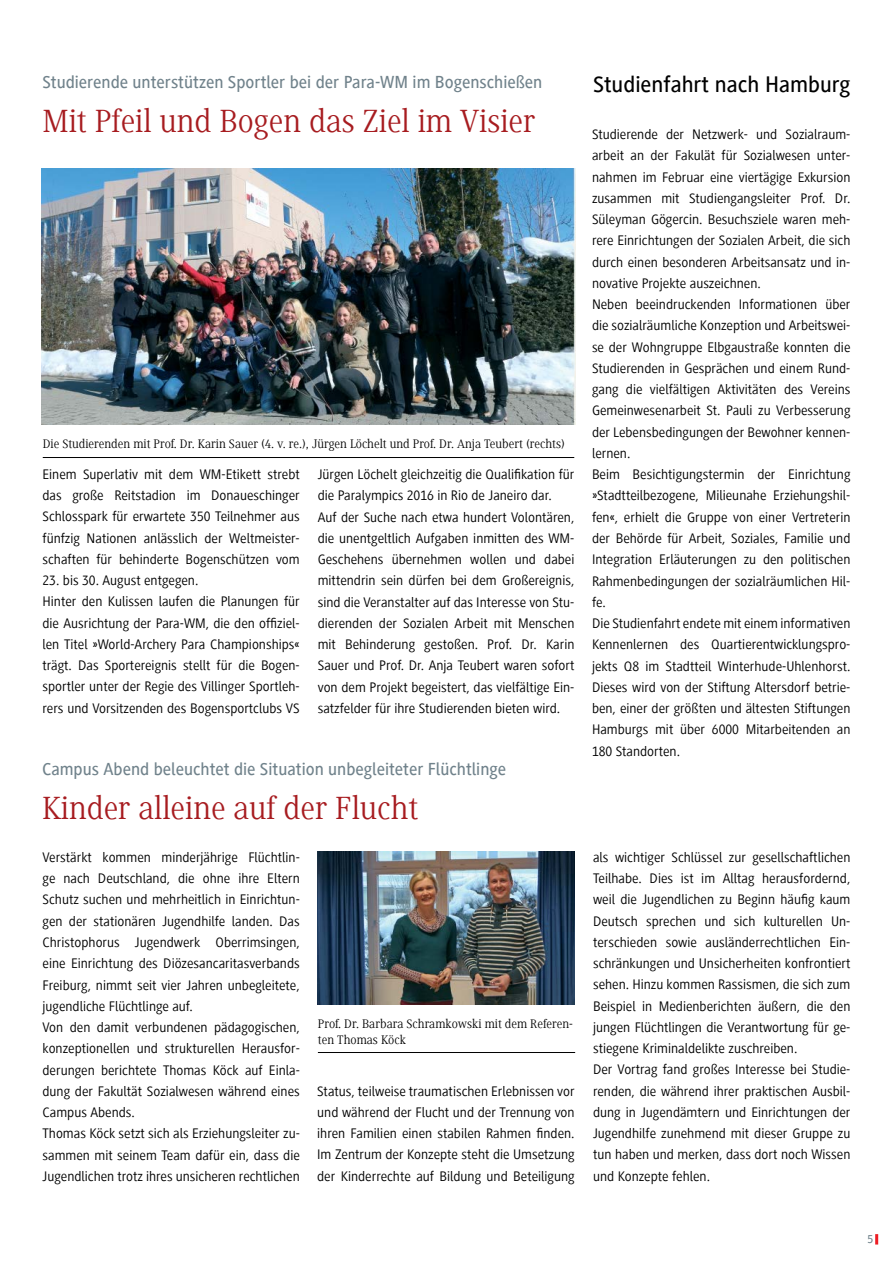
<style>
.page{position:relative;width:893px;height:1263px;background:#fff}
.page>*{position:absolute;margin:0;border:0;box-sizing:border-box;transform-origin:0 0}
.t1{font:33px "Generis Serif Com";color:#a71c20}
.t2{font:500 23.25px "Generis Sans Com";color:#000}
.t3{font:500 18px "Generis Sans Com";color:#70828b}
.t4{font:14.25px/21.3px "Generis Sans Com";color:#000}
.t5{font:12.75px/16.5px "Generis Serif Com";color:#000}
.t6{font:500 12px "Generis Sans Com";color:#70828b}
</style>
<div class="page">
<hr style="left:318px;top:1052px;width:257px;height:1px;background:#000">
<svg style="left:875px;top:1234px;width:3px;height:10px"></svg>
<hr style="left:43px;top:457px;width:531px;height:1px;background:#000">
<img style="left:318px;top:851px;width:257px;height:153px">
<img style="left:42px;top:169px;width:533px;height:255px">
<p class="t3" style="left:43px;top:73px;width:501px">Studierende unterstützen Sportler bei der Para-WM im Bogenschießen</p>
<h1 class="t1" style="left:43px;top:103px;width:495px">Mit Pfeil und Bogen das Ziel im Visier</h1>
<p class="t5" style="left:43px;top:436px;width:524px">Die Studierenden mit Prof. Dr. Karin Sauer (4. v. re.), Jürgen Löchelt und Prof. Dr. Anja Teubert (rechts)</p>
<p class="t4" style="left:43px;top:463px;width:259px;text-align:justify">Einem Superlativ mit dem WM-Etikett strebt das große Reitstadion im Donaueschinger Schlosspark für erwartete 350 Teilnehmer aus fünfzig Nationen anlässlich der Weltmeister&shy;schaften für behinderte Bogenschützen vom</p>
<p class="t4" style="left:43px;top:570px;width:259px">23. bis 30. August entgegen.<br>Hinter den Kulissen laufen die Planungen für die Ausrichtung der Para-WM, die den offiziel&shy;len Titel »World-Archery Para Championships« trägt. Das Sportereignis stellt für die Bogen&shy;sportler unter der Regie des Villinger Sportleh&shy;rers und Vorsitzenden des Bogensportclubs VS</p>
<p class="t4" style="left:318px;top:464px;width:258px">Jürgen Löchelt gleichzeitig die Qualifikation für die Paralympics 2016 in Rio de Janeiro dar.<br>Auf der Suche nach etwa hundert Volontären, die unentgeltlich Aufgaben inmitten des WM-Geschehens übernehmen wollen und dabei mittendrin sein dürfen bei dem Großereignis, sind die Veranstalter auf das Interesse von Stu&shy;dierenden der Sozialen Arbeit mit Menschen mit Behinderung gestoßen. Prof. Dr. Karin Sauer und Prof. Dr. Anja Teubert waren sofort von dem Projekt begeistert, das vielfältige Ein&shy;satzfelder für ihre Studierenden bieten wird.</p>
<p class="t3" style="left:42px;top:759px;width:466px">Campus Abend beleuchtet die Situation unbegleiteter Flüchtlinge</p>
<h1 class="t1" style="left:42px;top:789px;width:378px">Kinder alleine auf der Flucht</h1>
<p class="t4" style="left:43px;top:847px;width:259px">Verstärkt kommen minderjährige Flüchtlin&shy;ge nach Deutschland, die ohne ihre Eltern Schutz suchen und mehrheitlich in Einrichtun&shy;gen der stationären Jugendhilfe landen. Das Christophorus Jugendwerk Oberrimsingen, eine Einrichtung des Diözesancaritasverbands Freiburg, nimmt seit vier Jahren unbegleitete, jugendliche Flüchtlinge auf.<br>Von den damit verbundenen pädagogischen, konzeptionellen und strukturellen Herausfor&shy;derungen berichtete Thomas Köck auf Einla&shy;dung der Fakultät Sozialwesen während eines Campus Abends.<br>Thomas Köck setzt sich als Erziehungsleiter zu&shy;sammen mit seinem Team dafür ein, dass die Jugendlichen trotz ihres unsicheren rechtlichen</p>
<p class="t5" style="left:318px;top:1015px;width:257px">Prof. Dr. Barbara Schramkowski mit dem Referen&shy;ten Thomas Köck</p>
<p class="t4" style="left:317px;top:1080px;width:259px;text-align:justify">Status, teilweise traumatischen Erlebnissen vor und während der Flucht und der Trennung von ihren Familien einen stabilen Rahmen finden.<br>Im Zentrum der Konzepte steht die Umsetzung der Kinderrechte auf Bildung und Beteiligung</p>
<h2 class="t2" style="left:593px;top:72px;width:259px">Studienfahrt nach Hamburg</h2>
<p class="t4" style="left:592px;top:124px;width:260px">Studierende der Netzwerk- und Sozialraum&shy;arbeit an der Fakulät für Sozialwesen unter&shy;nahmen im Februar eine viertägige Exkursion zusammen mit Studiengangsleiter Prof. Dr.<br>Süleyman Gögercin. Besuchsziele waren meh&shy;rere Einrichtungen der Sozialen Arbeit, die sich durch einen besonderen Arbeitsansatz und in&shy;novative Projekte auszeichnen.<br>Neben beeindruckenden Informationen über die sozialräumliche Konzeption und Arbeitswei&shy;se der Wohngruppe Elbgaustraße konnten die Studierenden in Gesprächen und einem Rund&shy;gang die vielfältigen Aktivitäten des Vereins Gemeinwesenarbeit St. Pauli zu Verbesserung der Lebensbedingungen der Bewohner kennen&shy;lernen.<br>Beim Besichtigungstermin der Einrichtung »Stadtteilbezogene, Milieunahe Erziehungshil&shy;fen«, erhielt die Gruppe von einer Vertreterin der Behörde für Arbeit, Soziales, Familie und Integration Erläuterungen zu den politischen Rahmenbedingungen der sozialräumlichen Hil&shy;fe.<br>Die Studienfahrt endete mit einem informativen Kennenlernen des Quartierentwicklungspro&shy;jekts Q8 im Stadtteil Winterhude-Uhlenhorst.<br>Dieses wird von der Stiftung Altersdorf betrie&shy;ben, einer der größten und ältesten Stiftungen Hamburgs mit über 6000 Mitarbeitenden an 180 Standorten.</p>
<p class="t4" style="left:593px;top:846px;width:259px">als wichtiger Schlüssel zur gesellschaftlichen Teilhabe. Dies ist im Alltag herausfordernd, weil die Jugendlichen zu Beginn häufig kaum Deutsch sprechen und sich kulturellen Un&shy;terschieden sowie ausländerrechtlichen Ein&shy;schränkungen und Unsicherheiten konfrontiert sehen. Hinzu kommen Rassismen, die sich zum Beispiel in Medienberichten äußern, die den jungen Flüchtlingen die Verantwortung für ge&shy;stiegene Kriminaldelikte zuschreiben.<br>Der Vortrag fand großes Interesse bei Studie&shy;renden, die während ihrer praktischen Ausbil&shy;dung in Jugendämtern und Einrichtungen der Jugendhilfe zunehmend mit dieser Gruppe zu tun haben und merken, dass dort noch Wissen und Konzepte fehlen.</p>
<p class="t6" style="left:867px;top:1232px;width:7px">5</p>
</div>
